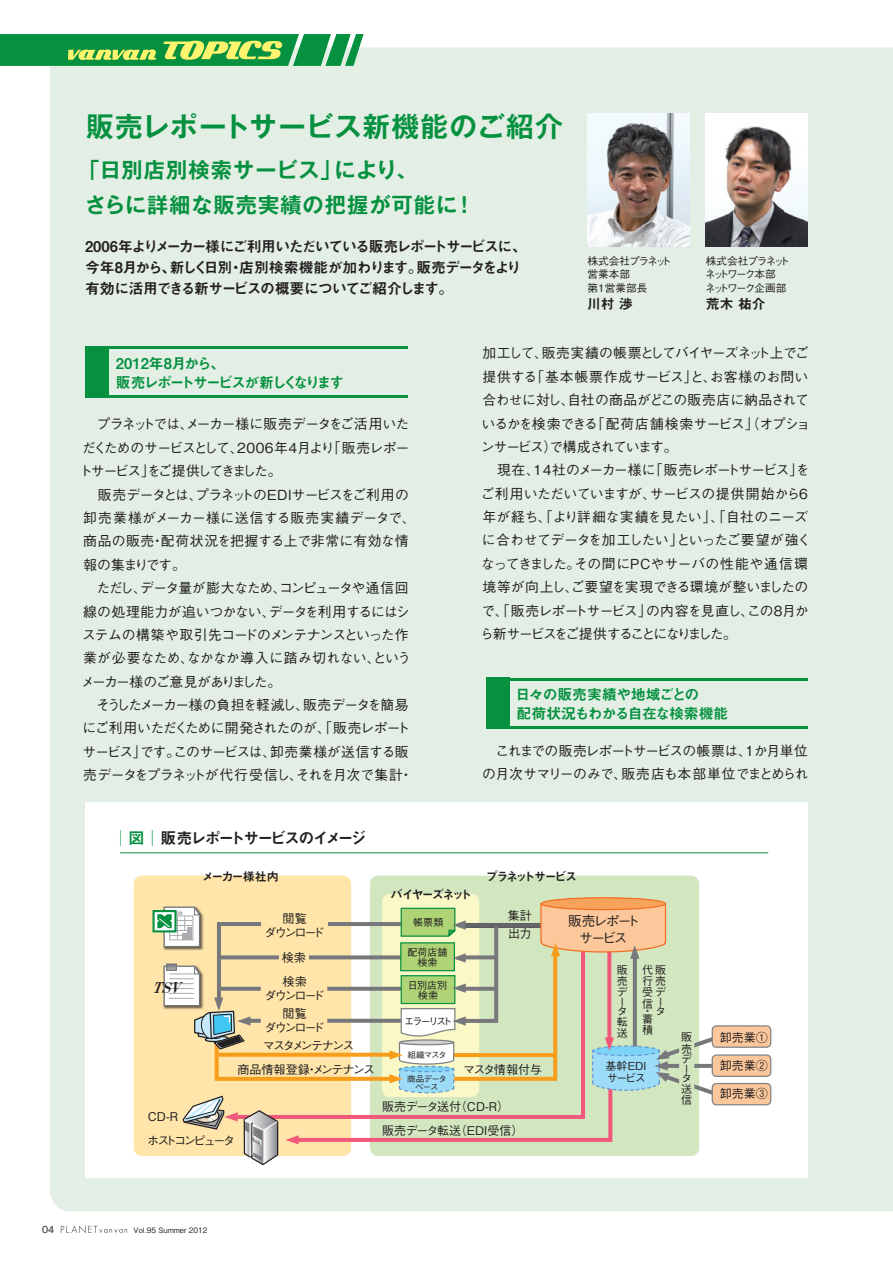
<style>
.page{position:relative;width:893px;height:1263px;background:#fff}
.page>*{position:absolute;margin:0;border:0;box-sizing:border-box;transform-origin:0 0}
.t1{font:700 27.6px "Gothic MB101 Pro De";letter-spacing:.04em;color:#059140}
.t2{font:700 21.3px/35.1px "Gothic MB101 Pro De";letter-spacing:.05em;color:#059140}
.t3{font:15.9px "Midashi Go Pro MB31";letter-spacing:-.125em;color:#231f20}
.t4{font:italic 15px "Midashi Min Pro MA31";color:#231f20}
.t5{font:14.85px/21.3px "Midashi Go Pro MB31";letter-spacing:-.095em;color:#231f20}
.t6{font:14.85px/19.2px "Midashi Go Pro MB31";letter-spacing:-.115em;color:#059140}
.t7{font:14.85px/19.2px "Midashi Go Pro MB31";letter-spacing:-.035em;color:#059140}
.t8{font:500 13.8px/23.4px "Gothic BBB Pro";letter-spacing:-.045em;color:#231f20}
.t9{font:500 13.8px "Gothic BBB Pro";letter-spacing:-.065em;color:#231f20}
.t10{font:500 13.8px "Gothic BBB Pro";letter-spacing:-.08em;color:#231f20}
.t11{font:500 13.8px "Gothic BBB Pro";letter-spacing:.005em;color:#231f20}
.t12{font:500 13.8px "Gothic BBB Pro";letter-spacing:.02em;color:#231f20}
.t13{font:500 13.8px "Gothic BBB Pro";letter-spacing:.01em;color:#231f20}
.t14{font:500 13.8px "Gothic BBB Pro";letter-spacing:-.125em;color:#231f20}
.t15{font:500 13.8px "Gothic BBB Pro";letter-spacing:-.11em;color:#231f20}
.t16{font:500 13.8px "Gothic BBB Pro";letter-spacing:-.09em;color:#231f20}
.t17{font:13.8px "Midashi Go Pro MB31";color:#231f20}
.t18{font:500 13.65px/16.4px "Gothic BBB Pro";letter-spacing:-.13em;color:#231f20;text-align:center}
.t19{font:500 12px/23.2px "Gothic BBB Pro";color:#231f20}
.t20{font:500 12px/13.8px "Gothic BBB Pro";letter-spacing:-.15em;color:#231f20;text-align:center}
.t21{font:500 12px/18.3px "Gothic BBB Pro";letter-spacing:-.11em;color:#231f20}
.t22{font:12px "Midashi Go Pro MB31";letter-spacing:-.16em;color:#231f20}
.t23{font:500 12px/24.6px "Gothic BBB Pro";letter-spacing:-.19em;color:#231f20}
.t24{font:500 12px "Gothic BBB Pro";letter-spacing:-.05em;color:#231f20}
.t25{font:500 12px "Gothic BBB Pro";letter-spacing:-.145em;color:#231f20}
.t26{font:12px "Midashi Go Pro MB31";letter-spacing:-.115em;color:#231f20}
.t27{font:500 12px "Gothic BBB Pro";letter-spacing:-.055em;color:#231f20}
.t28{font:500 11.1px/10.4px "Gothic BBB Pro";color:#231f20}
.t29{font:500 10.65px/13.8px "Gothic BBB Pro";letter-spacing:-.145em;color:#231f20}
.t30{font:500 10.65px/13.8px "Gothic BBB Pro";color:#231f20}
.t31{font:500 10.05px/10.6px "Gothic BBB Pro";color:#231f20;text-align:center}
.t32{font:500 9.6px "Gothic BBB Pro";color:#231f20}
.t33{font:500 8.55px/8.6px "Gothic BBB Pro";letter-spacing:-.095em;color:#231f20;text-align:center}
.t34{font:500 7.5px "Gothic BBB Pro";color:#231f20}
.s1{font-family:"Gothic MB101 Pro";font-weight:300;color:#059140}
.s2{color:#059140}
</style>
<div class="page">
<div style="left:50px;top:47px;width:843px;height:1164px;background:#e3efe4"></div>
<svg style="left:0;top:34px;width:364px;height:32px;background:#3da751"></svg>
<div style="left:85px;top:802px;width:723px;height:376px;background:#fff"></div>
<div style="left:370px;top:875px;width:329px;height:281px;background:#d2e7c0;border-radius:9px"></div>
<div style="left:134px;top:875px;width:217px;height:281px;background:#ffe5a9;border-radius:9px"></div>
<div style="left:382px;top:894px;width:97px;height:203px;background:#fbf8c7;border-radius:9px"></div>
<div style="left:542px;top:898px;width:123px;height:12px;background:#f8a35c;border-radius:50%"></div>
<div style="left:541px;top:897px;width:125px;height:13px;border:1px solid #f36e21;border-radius:50%"></div>
<div style="left:152px;top:910px;width:25px;height:22px;background:#fff;border:2px solid #059140"></div>
<svg style="left:157px;top:902px;width:562px;height:263px"></svg>
<div style="left:712px;top:1026px;width:59px;height:21px;background:#fcc89b;border-radius:4px"></div>
<div style="left:712px;top:1025px;width:59px;height:23px;border:1px solid #808285;border-radius:4px"></div>
<div style="left:712px;top:1055px;width:59px;height:21px;background:#fcc89b;border-radius:4px"></div>
<div style="left:712px;top:1054px;width:59px;height:23px;border:1px solid #808285;border-radius:4px"></div>
<div style="left:712px;top:1083px;width:59px;height:22px;background:#fcc89b;border-radius:4px"></div>
<div style="left:712px;top:1083px;width:59px;height:22px;border:1px solid #808285;border-radius:4px"></div>
<div style="left:85px;top:346px;width:23px;height:51px;background:#059140"></div>
<hr style="left:93px;top:346px;width:314px;height:3px;background:#059140">
<hr style="left:93px;top:395px;width:314px;height:2px;background:#059140">
<div style="left:486px;top:678px;width:23px;height:51px;background:#059140"></div>
<hr style="left:494px;top:678px;width:314px;height:2px;background:#059140">
<hr style="left:494px;top:726px;width:314px;height:3px;background:#059140">
<hr style="left:120px;top:852px;width:648px;height:1px;background:#059140">
<img style="left:706px;top:113px;width:102px;height:134px">
<img style="left:588px;top:113px;width:102px;height:134px">
<svg style="left:61px;top:1225px;width:66px;height:8px"></svg>
<h1 class="t1" style="left:86px;top:103px;width:478px">販売レポートサービス新機能のご紹介</h1>
<h2 class="t2" style="left:85px;top:150px;width:391px;text-indent:-7px">「日別店別検索サービス」により、<br>さらに詳細な販売実績の把握が可能に！</h2>
<p class="t5" style="left:85px;top:234px;width:443px">2006年よりメーカー様にご利用いただいている販売レポートサービスに、今年8月から、新しく日別・店別検索機能が加わります。販売データをより有効に活用できる新サービスの概要についてご紹介します。</p>
<p class="t30" style="left:588px;top:252px;width:86px">株式会社プラネット営業本部<br>第１営業部長</p>
<p class="t17" style="left:587px;top:292px;width:47px">川村 渉</p>
<p class="t29" style="left:705px;top:252px;width:86px">株式会社プラネットネットワーク本部<br>ネットワーク企画部</p>
<p class="t17" style="left:706px;top:292px;width:61px">荒木 祐介</p>
<p class="t6" style="left:116px;top:352px;width:230px">2012年8月から、<br>販売レポートサービスが新しくなります</p>
<p class="t9" style="left:83px;top:413px;width:328px">　プラネットでは、メーカー様に販売データをご活用いた</p>
<p class="t8" style="left:82px;top:434px;width:329px">だくためのサービスとして、2006年4月より「販売レポー</p>
<p class="t14" style="left:79px;top:460px;width:204px">トサービス」をご提供してきました。</p>
<p class="t8" style="left:83px;top:481px;width:327px">　販売データとは、プラネットのEDIサービスをご利用の</p>
<p class="t12" style="left:83px;top:507px;width:334px">卸売業様がメーカー様に送信する販売実績データで、</p>
<p class="t13" style="left:83px;top:530px;width:327px">商品の販売・配荷状況を把握する上で非常に有効な情</p>
<p class="t16" style="left:83px;top:553px;width:104px">報の集まりです。</p>
<p class="t10" style="left:83px;top:577px;width:327px">　ただし、データ量が膨大なため、コンピュータや通信回</p>
<p class="t8" style="left:83px;top:598px;width:328px">線の処理能力が追いつかない、データを利用するにはシ</p>
<p class="t8" style="left:82px;top:621px;width:328px">ステムの構築や取引先コードのメンテナンスといった作</p>
<p class="t11" style="left:83px;top:647px;width:329px">業が必要なため、なかなか導入に踏み切れない、という</p>
<p class="t15" style="left:81px;top:670px;width:201px">メーカー様のご意見がありました。</p>
<p class="t10" style="left:83px;top:694px;width:327px">　そうしたメーカー様の負担を軽減し、販売データを簡易</p>
<p class="t8" style="left:83px;top:715px;width:329px">にご利用いただくために開発されたのが、「販売レポート</p>
<p class="t9" style="left:82px;top:740px;width:328px">サービス」です。このサービスは、卸売業様が送信する販</p>
<p class="t8" style="left:83px;top:761px;width:331px">売データをプラネットが代行受信し、それを月次で集計・</p>
<p class="t3" style="left:113px;top:825px;width:256px"><span class="s1">｜</span><span class="s2">図</span><span class="s1">｜</span>販売レポートサービスのイメージ</p>
<p class="t8" style="left:480px;top:340px;width:332px">加工して、販売実績の帳票としてバイヤーズネット上でご提供する「基本帳票作成サービス」と、お客様のお問い合わせに対し、自社の商品がどこの販売店に納品されているかを検索できる「配荷店舗検索サービス」（オプションサービス）で構成されています。<br>　現在、14社のメーカー様に「販売レポートサービス」をご利用いただいていますが、サービスの提供開始から6年が経ち、「より詳細な実績を見たい」、「自社のニーズに合わせてデータを加工したい」といったご要望が強くなってきました。その間にPCやサーバの性能や通信環境等が向上し、ご要望を実現できる環境が整いましたので、「販売レポートサービス」の内容を見直し、この8月から新サービスをご提供することになりました。</p>
<p class="t7" style="left:515px;top:683px;width:215px">日々の販売実績や地域ごとの<br>配荷状況もわかる自在な検索機能</p>
<p class="t8" style="left:482px;top:737px;width:328px">　これまでの販売レポートサービスの帳票は、1か月単位の月次サマリーのみで、販売店も本部単位でまとめられ</p>
<p class="t26" style="left:202px;top:867px;width:79px">メーカー様社内</p>
<p class="t22" style="left:486px;top:867px;width:93px">プラネットサービス</p>
<p class="t20" style="left:265px;top:910px;width:61px">閲覧<br>ダウンロード</p>
<p class="t21" style="left:282px;top:946px;width:26px">検索</p>
<p class="t22" style="left:391px;top:885px;width:83px">バイヤーズネット</p>
<p class="t31" style="left:413px;top:915px;width:32px">帳票類</p>
<p class="t31" style="left:407px;top:945px;width:42px">配荷店舗検索</p>
<p class="t20" style="left:265px;top:973px;width:61px">検索<br>ダウンロード</p>
<p class="t20" style="left:265px;top:1005px;width:61px">閲覧<br>ダウンロード</p>
<p class="t4" style="left:152px;top:975px;width:37px">TSV</p>
<p class="t31" style="left:408px;top:978px;width:41px">日別店別検索</p>
<p class="t31" style="left:404px;top:1014px;width:50px">エラーリスト</p>
<p class="t21" style="left:508px;top:905px;width:26px">集計出力</p>
<p class="t18" style="left:568px;top:911px;width:73px">販売レポートサービス</p>
<p class="t28" style="left:617px;top:964px;width:12px">販売データ転送</p>
<p class="t28" style="left:642px;top:963px;width:25px;line-height:11.1px;text-align:justify">代販行売受デ信</p>
<p class="t28" style="left:655px;top:995px;width:11px;line-height:9.4px">ータ</p>
<p class="t28" style="left:642px;top:1004px;width:8px">・</p>
<p class="t28" style="left:642px;top:1011px;width:12px;line-height:11.1px">蓄積</p>
<p class="t25" style="left:263px;top:1036px;width:93px">マスタメンテナンス</p>
<p class="t33" style="left:407px;top:1049px;width:41px">組織マスタ</p>
<p class="t33" style="left:407px;top:1073px;width:41px">商品データベース</p>
<p class="t24" style="left:237px;top:1059px;width:139px">商品情報登録・メンテナンス</p>
<p class="t27" style="left:463px;top:1059px;width:80px">マスタ情報付与</p>
<p class="t23" style="left:147px;top:1102px;width:90px">CD-R<br>ホストコンピュータ</p>
<p class="t19" style="left:382px;top:1094px;width:143px">販売データ送付（CD-R）販売データ転送（EDI受信）</p>
<p class="t28" style="left:606px;top:1059px;width:42px;line-height:12px">基幹EDIサービス</p>
<p class="t28" style="left:681px;top:1031px;width:12px">販売データ送信</p>
<p class="t21" style="left:720px;top:1026px;width:50px">卸売業①</p>
<p class="t21" style="left:720px;top:1054px;width:50px">卸売業②</p>
<p class="t21" style="left:720px;top:1083px;width:50px">卸売業③</p>
<p class="t32" style="left:42px;top:1221px;width:14px">04</p>
<p class="t34" style="left:134px;top:1224px;width:76px">Vol.95 Summer 2012</p>
</div>
